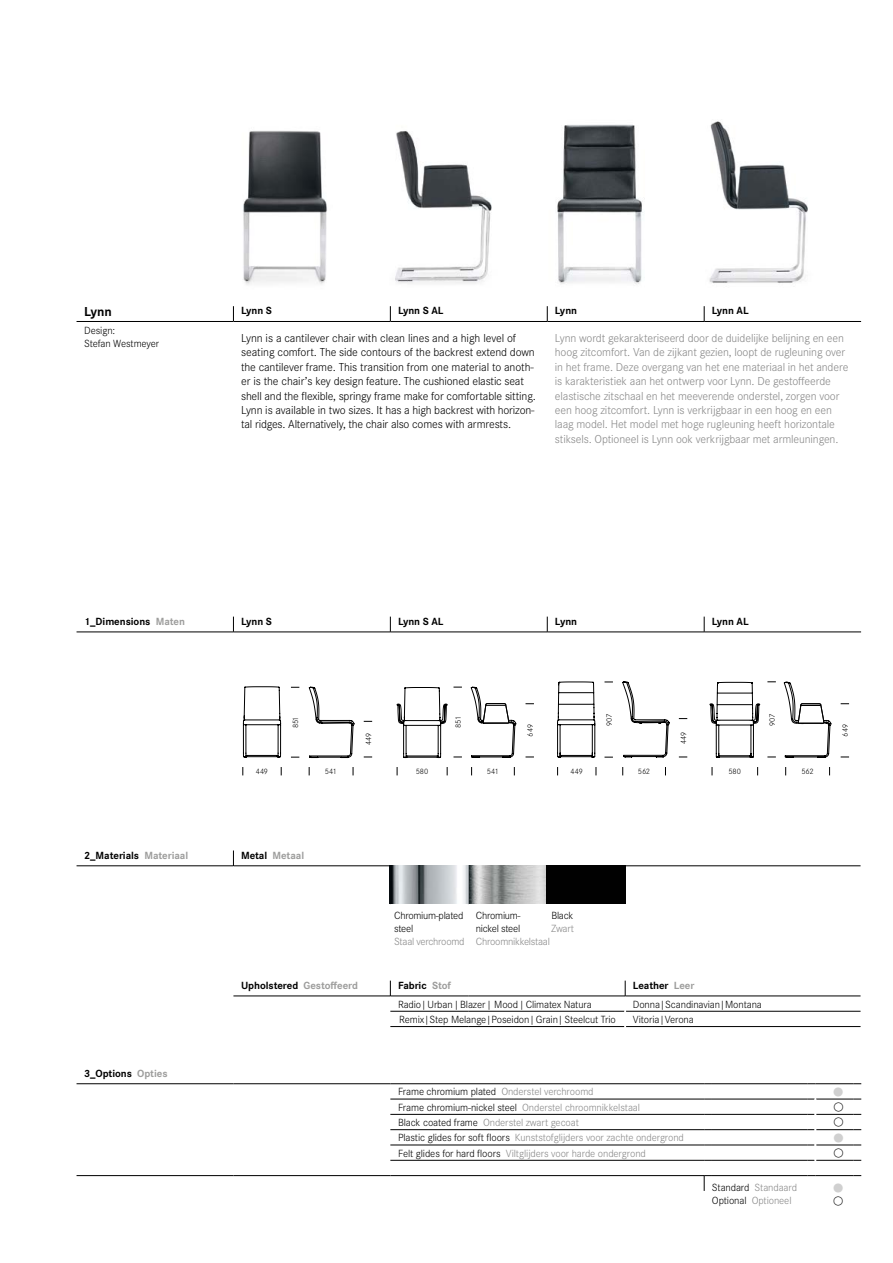
<style>
.page{position:relative;width:893px;height:1263px;background:#fff}
.page>*{position:absolute;margin:0;border:0;box-sizing:border-box;transform-origin:0 0}
.t1{font:700 13.5px "Corporate S";color:#000}
.t2{font:300 12px/14.4px "Corporate S";letter-spacing:-.01em;color:#878787}
.t3{font:300 12px/14.4px "Corporate S";letter-spacing:-.01em;color:#000}
.t4{font:300 10.8px/15.3px "Corporate S";letter-spacing:-.01em;color:#878787}
.t5{font:300 10.8px/12.9px "Corporate S";letter-spacing:-.01em;color:#000}
.t6{font:700 10.8px "Corporate S";letter-spacing:-.005em;color:#000}
.t7{font:700 10.8px "Corporate S";letter-spacing:-.005em;color:#9d9d9c}
.t8{font:300 8.1px "Corporate S";letter-spacing:-.02em;color:#000}
.s1{color:#9d9d9c}
.s2{color:#000}
</style>
<div class="page">
<svg style="left:243px;top:686px;width:38px;height:71px"></svg>
<svg style="left:309px;top:687px;width:45px;height:71px"></svg>
<svg style="left:397px;top:687px;width:50px;height:71px"></svg>
<svg style="left:471px;top:687px;width:45px;height:70px"></svg>
<svg style="left:557px;top:682px;width:38px;height:75px"></svg>
<svg style="left:622px;top:682px;width:47px;height:75px"></svg>
<svg style="left:710px;top:682px;width:50px;height:75px"></svg>
<svg style="left:784px;top:682px;width:47px;height:75px"></svg>
<img style="left:243px;top:131px;width:84px;height:154px">
<img style="left:709px;top:121px;width:99px;height:162px">
<img style="left:557px;top:124px;width:88px;height:160px">
<img style="left:395px;top:131px;width:97px;height:153px">
<hr style="left:77px;top:321px;width:156px;height:1px;background:#000">
<hr style="left:233px;top:321px;width:157px;height:1px;background:#000">
<hr style="left:390px;top:321px;width:157px;height:1px;background:#000">
<hr style="left:547px;top:321px;width:157px;height:1px;background:#000">
<hr style="left:704px;top:321px;width:157px;height:1px;background:#000">
<svg style="left:233px;top:306px;width:1px;height:15px"></svg>
<svg style="left:390px;top:306px;width:1px;height:15px"></svg>
<svg style="left:547px;top:306px;width:1px;height:15px"></svg>
<svg style="left:704px;top:306px;width:1px;height:15px"></svg>
<hr style="left:77px;top:632px;width:156px;height:1px;background:#000">
<hr style="left:233px;top:632px;width:157px;height:1px;background:#000">
<hr style="left:390px;top:632px;width:157px;height:1px;background:#000">
<hr style="left:547px;top:632px;width:157px;height:1px;background:#000">
<hr style="left:704px;top:632px;width:157px;height:1px;background:#000">
<svg style="left:547px;top:617px;width:1px;height:15px"></svg>
<svg style="left:233px;top:617px;width:1px;height:15px"></svg>
<svg style="left:390px;top:617px;width:1px;height:15px"></svg>
<svg style="left:704px;top:617px;width:1px;height:15px"></svg>
<hr style="left:77px;top:865px;width:156px;height:1px;background:#000">
<hr style="left:234px;top:865px;width:156px;height:1px;background:#000">
<hr style="left:625px;top:865px;width:235px;height:1px;background:#000">
<hr style="left:233px;top:996px;width:157px;height:1px;background:#000">
<hr style="left:390px;top:996px;width:78px;height:1px;background:#000">
<hr style="left:468px;top:996px;width:157px;height:1px;background:#000">
<hr style="left:625px;top:996px;width:235px;height:1px;background:#000">
<hr style="left:390px;top:1011px;width:78px;height:1px;background:#000">
<hr style="left:468px;top:1011px;width:156px;height:1px;background:#000">
<hr style="left:626px;top:1011px;width:234px;height:1px;background:#000">
<hr style="left:390px;top:1026px;width:78px;height:1px;background:#000">
<hr style="left:468px;top:1026px;width:156px;height:1px;background:#000">
<hr style="left:626px;top:1026px;width:234px;height:1px;background:#000">
<svg style="left:233px;top:850px;width:1px;height:16px"></svg>
<hr style="left:390px;top:866px;width:1px;height:38px;background:#000">
<hr style="left:468px;top:866px;width:1px;height:38px;background:#000">
<svg style="left:625px;top:981px;width:1px;height:15px"></svg>
<svg style="left:390px;top:981px;width:1px;height:15px"></svg>
<hr style="left:77px;top:1083px;width:156px;height:1px;background:#000">
<hr style="left:233px;top:1083px;width:157px;height:1px;background:#000">
<hr style="left:390px;top:1083px;width:314px;height:1px;background:#000">
<hr style="left:712px;top:1083px;width:96px;height:1px;background:#000">
<hr style="left:390px;top:1099px;width:314px;height:1px;background:#000">
<hr style="left:712px;top:1099px;width:96px;height:1px;background:#000">
<hr style="left:390px;top:1114px;width:314px;height:1px;background:#000">
<hr style="left:712px;top:1114px;width:96px;height:1px;background:#000">
<hr style="left:390px;top:1129px;width:314px;height:1px;background:#000">
<hr style="left:712px;top:1129px;width:96px;height:1px;background:#000">
<hr style="left:390px;top:1145px;width:314px;height:1px;background:#000">
<hr style="left:712px;top:1145px;width:96px;height:1px;background:#000">
<hr style="left:390px;top:1160px;width:314px;height:1px;background:#000">
<hr style="left:712px;top:1160px;width:96px;height:1px;background:#000">
<hr style="left:816px;top:1160px;width:38px;height:1px;background:#000">
<hr style="left:815px;top:1083px;width:39px;height:1px;background:#000">
<hr style="left:816px;top:1099px;width:38px;height:1px;background:#000">
<hr style="left:816px;top:1114px;width:38px;height:1px;background:#000">
<hr style="left:816px;top:1129px;width:38px;height:1px;background:#000">
<hr style="left:816px;top:1145px;width:38px;height:1px;background:#000">
<hr style="left:77px;top:1175px;width:156px;height:1px;background:#000">
<hr style="left:233px;top:1175px;width:157px;height:1px;background:#000">
<hr style="left:390px;top:1175px;width:314px;height:1px;background:#000">
<hr style="left:712px;top:1175px;width:96px;height:1px;background:#000">
<hr style="left:815px;top:1175px;width:39px;height:1px;background:#000">
<svg style="left:704px;top:1175px;width:8px;height:16px"></svg>
<svg style="left:808px;top:1099px;width:7px;height:62px"></svg>
<img style="left:390px;top:865px;width:235px;height:38px">
<p class="t1" style="left:84px;top:304px;width:29px">Lynn</p>
<p class="t6" style="left:241px;top:305px;width:32px">Lynn S</p>
<p class="t6" style="left:398px;top:305px;width:47px">Lynn S AL</p>
<p class="t6" style="left:555px;top:305px;width:24px">Lynn</p>
<p class="t6" style="left:712px;top:305px;width:38px">Lynn AL</p>
<p class="t5" style="left:84px;top:324px;width:76px">Design:<br>Stefan Westmeyer</p>
<p class="t3" style="left:241px;top:331px;width:296px">Lynn is a cantilever chair with clean lines and a high level of seating comfort. The side contours of the backrest extend down the cantilever frame. This transition from one material to anoth&shy;er is the chair’s key design feature. The cushioned elastic seat shell and the flexible, springy frame make for comfortable sitting.<br>Lynn is available in two sizes. It has a high backrest with horizon&shy;tal ridges. Alternatively, the chair also comes with armrests.</p>
<p class="t2" style="left:555px;top:331px;width:295px">Lynn wordt gekarakteriseerd door de duidelijke belijning en een hoog zitcomfort. Van de zijkant gezien, loopt de rugleuning over in het frame. Deze overgang van het ene materiaal in het andere is karakteristiek aan het ontwerp voor Lynn. De gestoffeerde elastische zitschaal en het meeverende onderstel, zorgen voor een hoog zitcomfort. Lynn is verkrijgbaar in een hoog en een laag model. Het model met hoge rugleuning heeft horizontale stiksels. Optioneel is Lynn ook verkrijgbaar met armleuningen.</p>
<p class="t6" style="left:84px;top:615px;width:102px">1_Dimensions <span class="s1">Maten</span></p>
<p class="t6" style="left:241px;top:615px;width:32px">Lynn S</p>
<p class="t6" style="left:398px;top:615px;width:47px">Lynn S AL</p>
<p class="t6" style="left:555px;top:615px;width:24px">Lynn</p>
<p class="t6" style="left:712px;top:615px;width:38px">Lynn AL</p>
<p class="t8" style="left:256px;top:767px;width:14px">449</p>
<p class="t8" style="left:291px;top:728px;width:13px;rotate:-90deg">851</p>
<p class="t8" style="left:364px;top:745px;width:14px;rotate:-90deg">449</p>
<p class="t8" style="left:454px;top:728px;width:13px;rotate:-90deg">851</p>
<p class="t8" style="left:526px;top:737px;width:14px;rotate:-90deg">649</p>
<p class="t8" style="left:605px;top:726px;width:14px;rotate:-90deg">907</p>
<p class="t8" style="left:416px;top:767px;width:14px">580</p>
<p class="t8" style="left:487px;top:767px;width:14px">541</p>
<p class="t8" style="left:638px;top:767px;width:14px">562</p>
<p class="t8" style="left:325px;top:767px;width:14px">541</p>
<p class="t8" style="left:570px;top:767px;width:14px">449</p>
<p class="t8" style="left:679px;top:744px;width:14px;rotate:-90deg">449</p>
<p class="t8" style="left:767px;top:725px;width:14px;rotate:-90deg">907</p>
<p class="t8" style="left:728px;top:767px;width:14px">580</p>
<p class="t8" style="left:801px;top:767px;width:14px">562</p>
<p class="t8" style="left:841px;top:737px;width:14px;rotate:-90deg">649</p>
<p class="t6" style="left:84px;top:849px;width:106px">2_Materials <span class="s1">Materiaal</span></p>
<p class="t7" style="left:241px;top:849px;width:65px"><span class="s2">Metal</span> Metaal</p>
<p class="t5" style="left:394px;top:909px;width:71px">Chromium-plated steel</p>
<p class="t4" style="left:394px;top:934px;width:72px">Staal verchroomd</p>
<p class="t5" style="left:476px;top:909px;width:46px">Chromium-</p>
<p class="t5" style="left:551px;top:909px;width:23px">Black</p>
<p class="t5" style="left:476px;top:922px;width:46px">nickel steel</p>
<p class="t4" style="left:551px;top:921px;width:24px">Zwart</p>
<p class="t4" style="left:476px;top:934px;width:75px">Chroomnikkelstaal</p>
<p class="t6" style="left:84px;top:1067px;width:85px">3_Options <span class="s1">Opties</span></p>
<p class="t6" style="left:241px;top:979px;width:119px">Upholstered <span class="s1">Gestoffeerd</span></p>
<p class="t6" style="left:398px;top:979px;width:55px">Fabric <span class="s1">Stof</span></p>
<p class="t6" style="left:633px;top:979px;width:63px">Leather <span class="s1">Leer</span></p>
<p class="t5" style="left:398px;top:998px;width:195px">Radio|Urban|Blazer| Mood|Climatex Natura</p>
<p class="t5" style="left:633px;top:998px;width:131px">Donna|Scandinavian|Montana</p>
<p class="t5" style="left:399px;top:1013px;width:218px">Remix|Step Melange|Poseidon|Grain|Steelcut Trio</p>
<p class="t5" style="left:633px;top:1013px;width:62px">Vitoria|Verona</p>
<p class="t4" style="left:398px;top:1084px;width:244px"><span class="s2">Frame chromium plated</span> Onderstel verchroomd<br><span class="s2">Frame chromium-nickel steel</span> Onderstel chroomnikkelstaal</p>
<p class="t4" style="left:398px;top:1115px;width:182px"><span class="s2">Black coated frame</span> Onderstel zwart gecoat</p>
<p class="t4" style="left:398px;top:1130px;width:287px"><span class="s2">Plastic glides for soft floors</span> Kunststofglijders voor zachte ondergrond<br><span class="s2">Felt glides for hard floors</span> Viltglijders voor harde ondergrond</p>
<p class="t4" style="left:712px;top:1181px;width:87px;line-height:12.9px"><span class="s2">Standard</span> Standaard<br><span class="s2">Optional</span> Optioneel</p>
</div>
